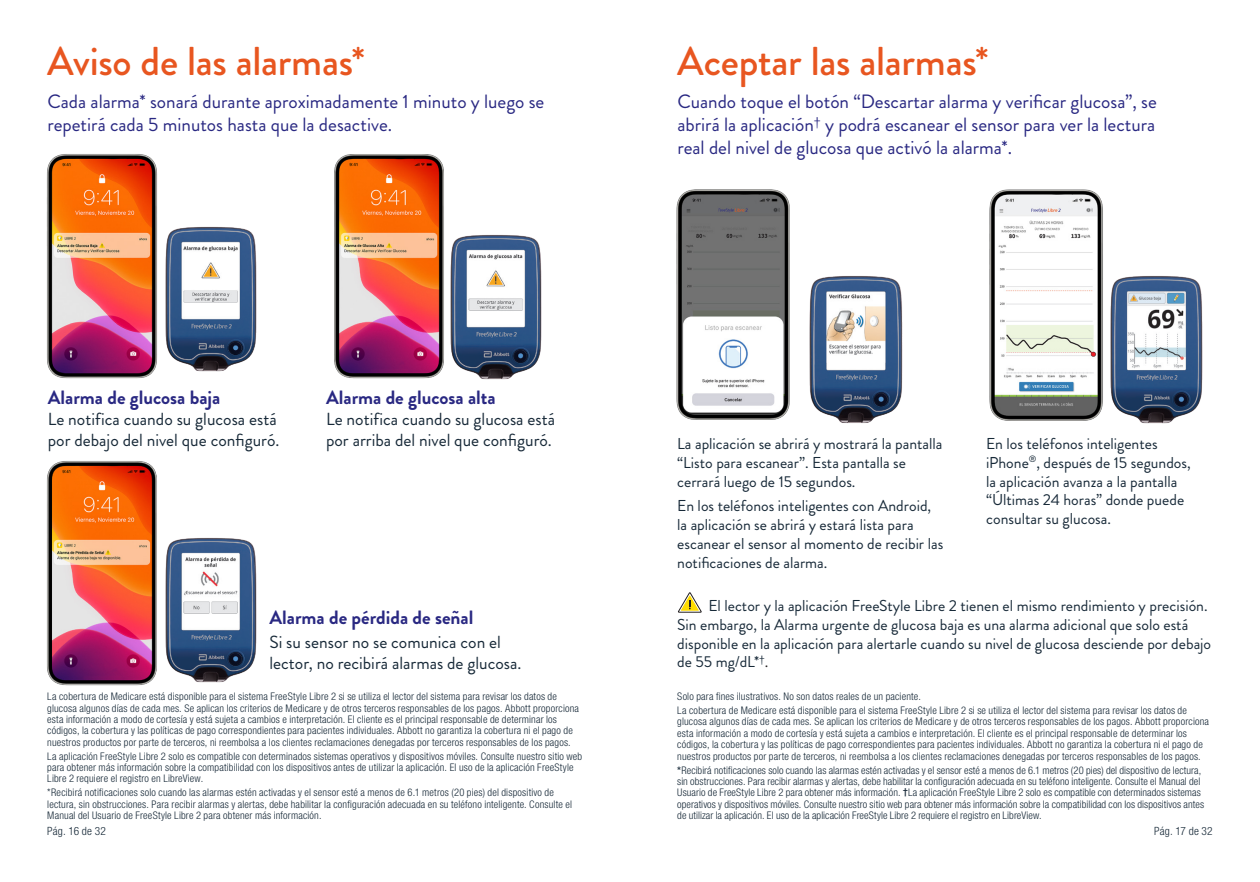
<style>
.page{position:relative;width:1260px;height:882px;background:#fff}
.page>*{position:absolute;margin:0;border:0;box-sizing:border-box;transform-origin:0 0}
.Orange_Headlines{font:500 40.25px "Brandon Grotesque";letter-spacing:-.01em;color:#e85620}
.t1{font:19.25px/23.1px "Brandon Grotesque";color:#292882}
.t2{font:700 19.25px "Brandon Grotesque";color:#292882}
.t3{font:17.5px/21px "Brandon Grotesque";color:#172938}
.t4{font:15.75px/18.9px "Brandon Grotesque";color:#172938}
.t5{font:300 condensed 11.38px "Helvetica Neue LT Std";letter-spacing:.015em;color:#172938}
.ISI{font:300 condensed 10.5px/11.4px "Helvetica Neue LT Std";letter-spacing:.015em;color:#172938}
.s1{font-family:"Minion Pro";color:#231f20}
.s2{font-weight:500}
.s3{font-weight:500;font-size:9.62px}
</style>
<div class="page">
<img style="left:334px;top:154px;width:110px;height:225px">
<img style="left:450px;top:235px;width:92px;height:145px">
<img style="left:46px;top:154px;width:112px;height:225px">
<img style="left:165px;top:226px;width:92px;height:146px">
<img style="left:46px;top:461px;width:111px;height:225px">
<img style="left:165px;top:538px;width:92px;height:145px">
<svg style="left:678px;top:592px;width:24px;height:21px"></svg>
<img style="left:676px;top:189px;width:114px;height:231px">
<img style="left:989px;top:189px;width:114px;height:232px">
<img style="left:809px;top:276px;width:94px;height:147px">
<img style="left:1110px;top:276px;width:93px;height:148px">
<p class="Orange_Headlines" style="left:47px;top:34px;width:319px">Aviso de las alarmas*</p>
<p class="Orange_Headlines" style="left:677px;top:34px;width:313px">Aceptar las alarmas*</p>
<p class="t1" style="left:47px;top:90px;width:499px">Cada alarma* sonará durante aproximadamente 1 minuto y luego se repetirá cada 5 minutos hasta que la desactive.</p>
<p class="t1" style="left:677px;top:90px;width:481px;text-align:justify">Cuando toque el botón “Descartar alarma y verificar glucosa”, se abrirá la aplicación<sup>†</sup> y podrá escanear el sensor para ver la lectura real del nivel de glucosa que activó la alarma*.</p>
<p class="t2" style="left:48px;top:384px;width:174px">Alarma de glucosa baja</p>
<p class="t3" style="left:48px;top:408px;width:233px">Le notifica cuando su glucosa está por debajo del nivel que configuró.</p>
<p class="t2" style="left:326px;top:384px;width:171px">Alarma de glucosa alta</p>
<p class="t3" style="left:326px;top:408px;width:230px">Le notifica cuando su glucosa está por arriba del nivel que configuró.</p>
<p class="t2" style="left:270px;top:604px;width:205px">Alarma de pérdida de señal</p>
<p class="t3" style="left:270px;top:632px;width:253px">Si su sensor no se comunica con el lector, no recibirá alarmas de glucosa.</p>
<p class="ISI" style="left:47px;top:691px;width:533px">La cobertura de Medicare está disponible para el sistema FreeStyle Libre 2 si se utiliza el lector del sistema para revisar los datos de glucosa algunos días de cada mes. Se aplican los criterios de Medicare y de otros terceros responsables de los pagos. Abbott proporciona esta información a modo de cortesía y está sujeta a cambios e interpretación. El cliente es el principal responsable de determinar los códigos, la cobertura y las políticas de pago correspondientes para pacientes individuales. Abbott no garantiza la cobertura ni el pago de nuestros productos por parte de terceros, ni reembolsa a los clientes reclamaciones denegadas por terceros responsables de los pagos.</p>
<p class="ISI" style="left:47px;top:750px;width:536px">La aplicación FreeStyle Libre 2 solo es compatible con determinados sistemas operativos y dispositivos móviles. Consulte nuestro sitio web para obtener más información sobre la compatibilidad con los dispositivos antes de utilizar la aplicación. El uso de la aplicación FreeStyle<br>Libre 2 requiere el registro en LibreView.</p>
<p class="ISI" style="left:47px;top:787px;width:526px">*Recibirá notificaciones solo cuando las alarmas estén activadas y el sensor esté a menos de 6.1 metros (20 pies) del dispositivo de lectura, sin obstrucciones. Para recibir alarmas y alertas, debe habilitar la configuración adecuada en su teléfono inteligente. Consulte el<br>Manual del Usuario de FreeStyle Libre 2 para obtener más información.</p>
<p class="t4" style="left:677px;top:434px;width:267px">La aplicación se abrirá y mostrará la pantalla “Listo para escanear”. Esta pantalla se cerrará luego de 15 segundos.</p>
<p class="t4" style="left:677px;top:496px;width:268px">En los teléfonos inteligentes con Android, la aplicación se abrirá y estará lista para escanear el sensor al momento de recibir las notificaciones de alarma.</p>
<p class="t4" style="left:986px;top:434px;width:206px">En los teléfonos inteligentes iPhone<sup>®</sup>, después de 15 segundos, la aplicación avanza a la pantalla “Últimas 24 horas” donde puede consultar su glucosa.</p>
<p class="t4" style="left:677px;top:596px;width:535px;text-indent:31px">El lector y la aplicación FreeStyle Libre 2 tienen el mismo rendimiento y precisión.<br>Sin embargo, la Alarma urgente de glucosa baja es una alarma adicional que solo está disponible en la aplicación para alertarle cuando su nivel de glucosa desciende por debajo de 55 mg/dL*<sup>†</sup><span class="s1">.</span></p>
<p class="ISI" style="left:677px;top:691px;width:245px">Solo para fines ilustrativos. No son datos reales de un paciente.</p>
<p class="ISI" style="left:677px;top:705px;width:533px">La cobertura de Medicare está disponible para el sistema FreeStyle Libre 2 si se utiliza el lector del sistema para revisar los datos de glucosa algunos días de cada mes. Se aplican los criterios de Medicare y de otros terceros responsables de los pagos. Abbott proporciona esta información a modo de cortesía y está sujeta a cambios e interpretación. El cliente es el principal responsable de determinar los códigos, la cobertura y las políticas de pago correspondientes para pacientes individuales. Abbott no garantiza la cobertura ni el pago de nuestros productos por parte de terceros, ni reembolsa a los clientes reclamaciones denegadas por terceros responsables de los pagos.</p>
<p class="ISI" style="left:677px;top:764px;width:528px"><span class="s2">*</span>Recibirá notificaciones solo cuando las alarmas estén activadas y el sensor esté a menos de 6.1 metros (20 pies) del dispositivo de lectura, sin obstrucciones. Para recibir alarmas y alertas, debe habilitar la configuración adecuada en su teléfono inteligente. Consulte el Manual del Usuario de FreeStyle Libre 2 para obtener más información. <span class="s3">†</span>La aplicación FreeStyle Libre 2 solo es compatible con determinados sistemas operativos y dispositivos móviles. Consulte nuestro sitio web para obtener más información sobre la compatibilidad con los dispositivos antes de utilizar la aplicación. El uso de la aplicación FreeStyle Libre 2 requiere el registro en LibreView.</p>
<p class="t5" style="left:47px;top:824px;width:60px">Pág. 16 de 32</p>
<p class="t5" style="left:1154px;top:824px;width:60px">Pág. 17 de 32</p>
</div>
